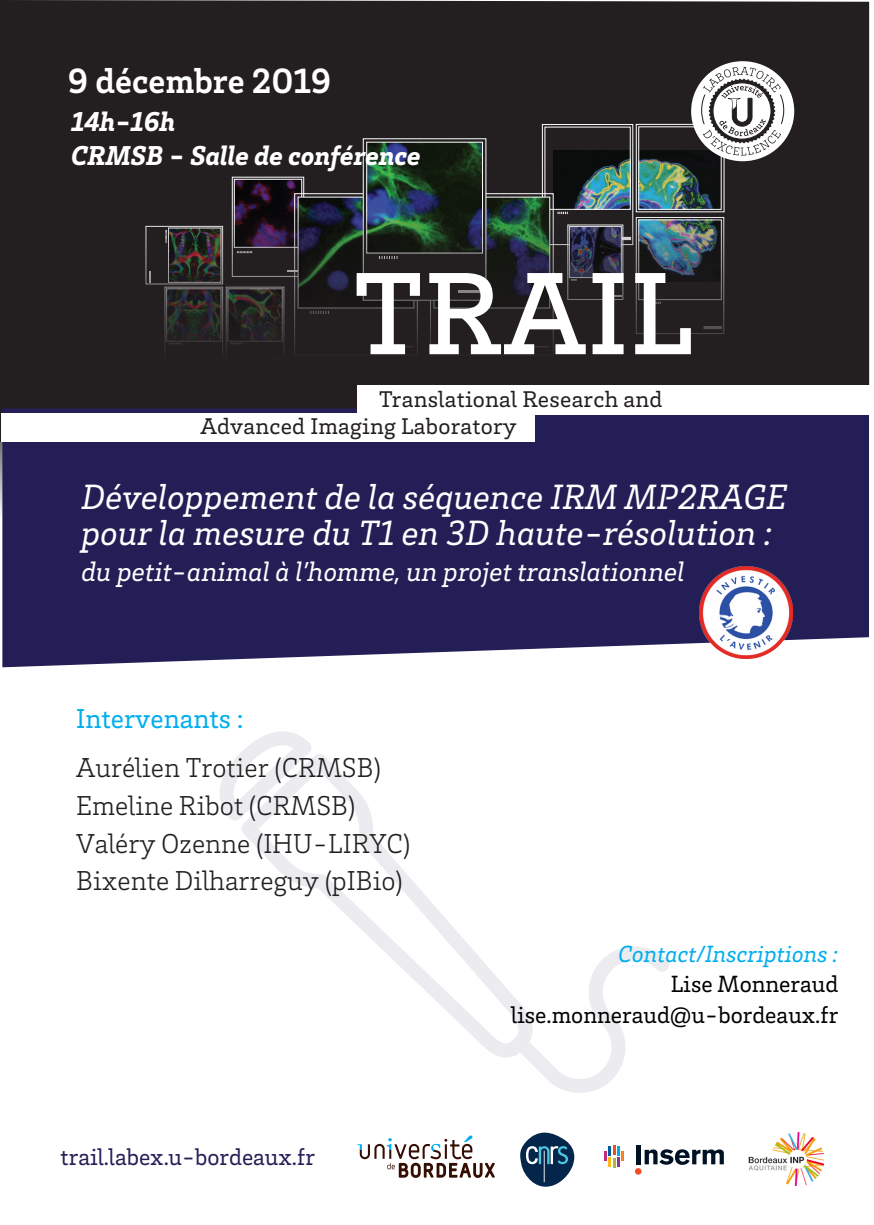
<style>
.page{position:relative;width:874px;height:1225px;background:#fff}
.page>*{position:absolute;margin:0;border:0;box-sizing:border-box;transform-origin:0 0}
.TXT{font:500 120px "Brix Slab";letter-spacing:.01em;color:#fff}
.TXT-2{font:italic 36px/36px "Brix Slab";color:#fff}
.TXT-3{font:700 36px "Brix Slab";color:#fff}
.t1{font:300 28px "Brix Slab";color:#231f20}
.TXT-4{font:italic 28px "Brix Slab";color:#fff}
.t2{font:italic 900 28px "Brix Slab";color:#fff}
.t3{font:28px "Brix Slab";color:#00aeef}
.t4{font:24px "Brix Slab";color:#000}
.TXT-5{font:24px "Brix Slab";color:#241e57}
.t5{font:italic 24px "Brix Slab";color:#00aeef}
.TXT-6{font:23.2px "Brix Slab";letter-spacing:.01em;color:#231f20}
</style>
<div class="page">
<img style="left:748px;top:1132px;width:75px;height:53px">
<div style="left:635px;top:1144px;width:5px;height:20px;background:#001123"></div>
<svg style="left:644px;top:1149px;width:79px;height:15px"></svg>
<svg style="left:634px;top:1168px;width:7px;height:6px"></svg>
<svg style="left:604px;top:1145px;width:19px;height:22px"></svg>
<svg style="left:520px;top:1132px;width:54px;height:54px"></svg>
<svg style="left:357px;top:1135px;width:137px;height:43px"></svg>
<svg style="left:220px;top:731px;width:87px;height:85px"></svg>
<svg style="left:529px;top:946px;width:140px;height:147px"></svg>
<svg style="left:228px;top:741px;width:313px;height:320px"></svg>
<div style="left:0;top:0;width:868px;height:378px;background:#231f20"></div>
<div style="left:541px;top:124px;width:92px;height:121px;border:1px solid #fff"></div>
<img style="left:553px;top:151px;width:75px;height:16px">
<div style="left:635px;top:124px;width:89px;height:88px;border:1px solid #fff"></div>
<img style="left:640px;top:151px;width:79px;height:16px">
<div style="left:638px;top:126px;width:83px;height:84px;border:1px solid #fff"></div>
<img style="left:368px;top:144px;width:112px;height:23px">
<div style="left:0;top:378px;width:861px;height:172px;background:#231f20"></div>
<div style="left:2px;top:408px;width:866px;height:259px;background:#241e57"></div>
<img style="left:699px;top:567px;width:93px;height:91px">
<img style="left:3px;top:167px;width:865px;height:218px">
<div style="left:1px;top:413px;width:533px;height:29px;background:#fff"></div>
<div style="left:357px;top:385px;width:516px;height:29px;background:#fff"></div>
<div style="left:690px;top:61px;width:103px;height:100px;background:#fff;border-radius:50%"></div>
<svg style="left:700px;top:67px;width:84px;height:89px"></svg>
<p class="TXT-3" style="left:68px;top:57px;width:265px">9 décembre 2019</p>
<p class="t2" style="left:71px;top:103px;width:106px">14h-16h</p>
<p class="t2" style="left:71px;top:137px;width:351px">CRMSB - Salle de conférence</p>
<p class="TXT" style="left:353px;top:236px;width:341px">TRAIL</p>
<p class="TXT-6" style="left:379px;top:384px;width:284px">Translational Research and</p>
<p class="TXT-6" style="left:200px;top:411px;width:317px">Advanced Imaging Laboratory</p>
<p class="TXT-2" style="left:81px;top:477px;width:706px">Développement de la séquence IRM MP2RAGE pour la mesure du T1 en 3D haute-résolution :</p>
<p class="TXT-4" style="left:81px;top:553px;width:604px">du petit-animal à l’homme, un projet translationnel</p>
<p class="t3" style="left:76px;top:701px;width:169px">Intervenants :</p>
<p class="t1" style="left:76px;top:749px;width:306px">Aurélien Trotier (CRMSB)</p>
<p class="t1" style="left:76px;top:787px;width:280px">Emeline Ribot (CRMSB)</p>
<p class="t1" style="left:76px;top:825px;width:335px">Valéry Ozenne (IHU-LIRYC)</p>
<p class="t1" style="left:76px;top:863px;width:328px">Bixente Dilharreguy (pIBio)</p>
<p class="TXT-5" style="left:61px;top:1141px;width:256px">trail.labex.u-bordeaux.fr</p>
<p class="t5" style="left:618px;top:937px;width:221px">Contact/Inscriptions :</p>
<p class="t4" style="left:670px;top:969px;width:169px">Lise Monneraud</p>
<p class="t4" style="left:511px;top:999px;width:328px">lise.monneraud@u-bordeaux.fr</p>
</div>
